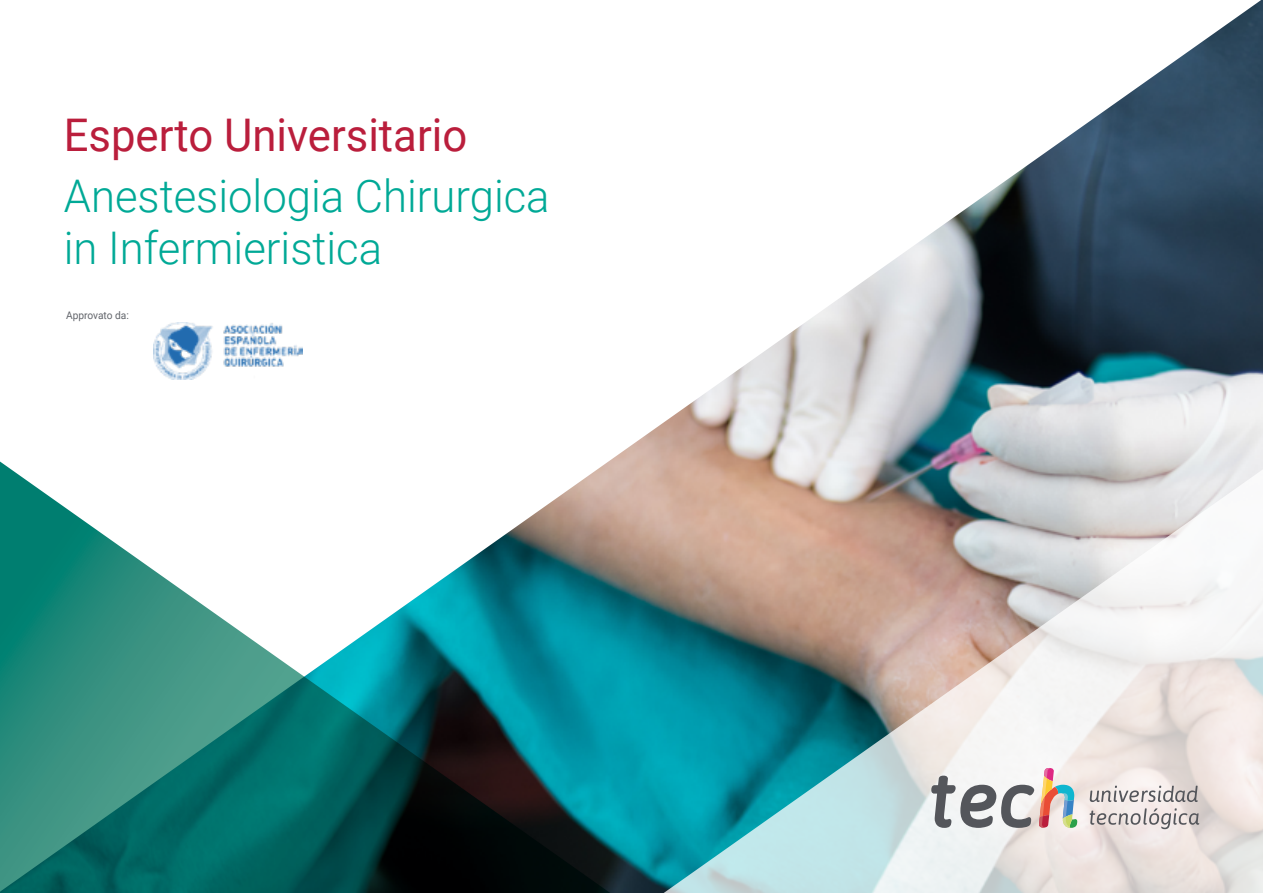
<style>
.page{position:relative;width:1263px;height:893px;background:#fff}
.page>*{position:absolute;margin:0;border:0;box-sizing:border-box;transform-origin:0 0}
.t1{font:300 45px/52.5px "Roboto";color:#00a996}
.t2{font:45px "Roboto";color:#ba1e3c}
.t3{font:10.5px "Roboto";color:#61646a}
</style>
<div class="page">
<img style="left:171px;top:0;width:1092px;height:454px">
<svg style="left:0;top:446px;width:640px;height:447px"></svg>
<svg style="left:634px;top:454px;width:629px;height:439px;background:#b0bfbd"></svg>
<svg style="left:931px;top:768px;width:146px;height:60px"></svg>
<svg style="left:1090px;top:786px;width:108px;height:16px;background:#c4bebd"></svg>
<svg style="left:1090px;top:808px;width:109px;height:21px;background:#cdc5c4"></svg>
<img style="left:153px;top:322px;width:150px;height:57px">
<p class="t2" style="left:64px;top:103px;width:405px">Esperto Universitario</p>
<p class="t1" style="left:64px;top:168px;width:487px">Anestesiologia Chirurgica in Infermieristica</p>
<p class="t3" style="left:66px;top:308px;width:64px">Approvato da:</p>
</div>
